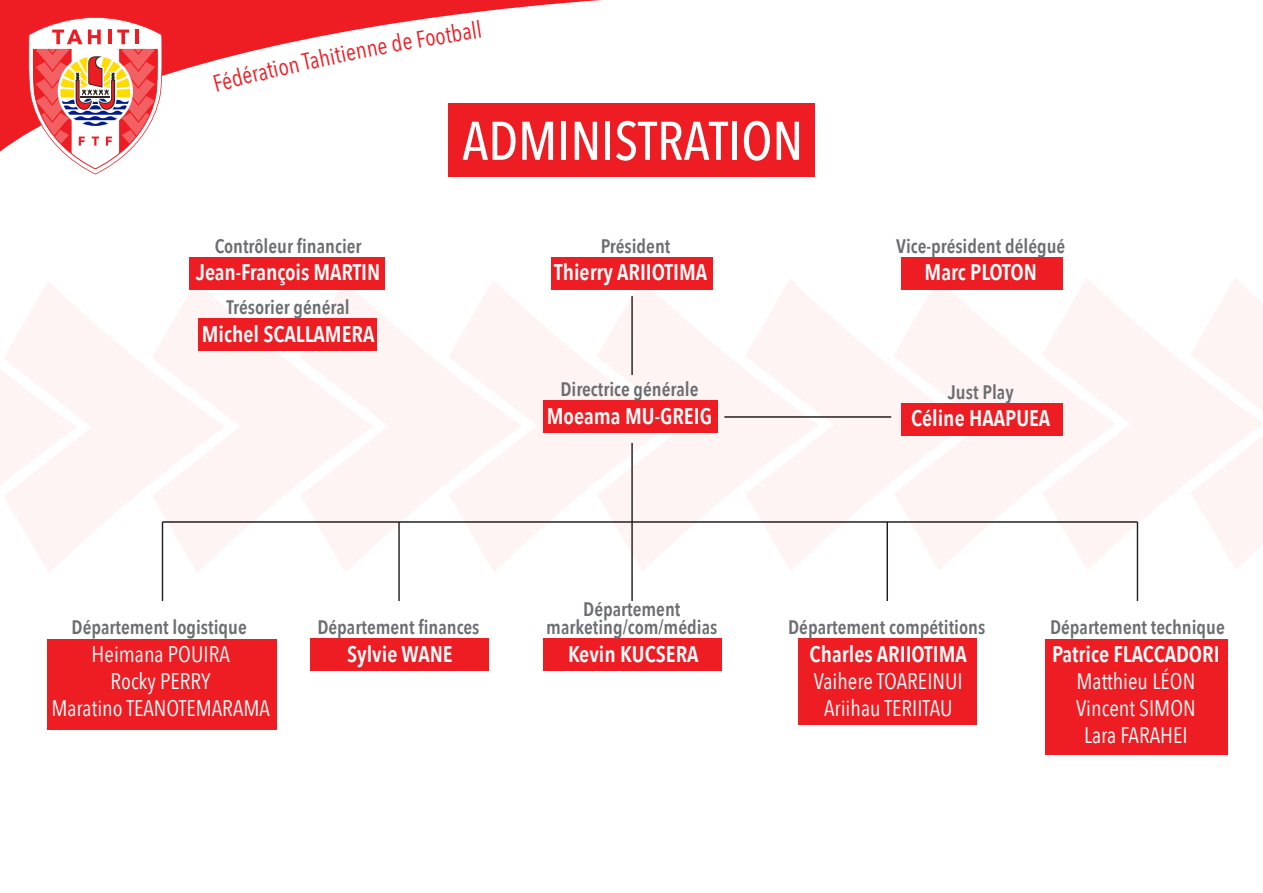
<style>
.page{position:relative;width:1263px;height:893px;background:#fff}
.page>*{position:absolute;margin:0;border:0;box-sizing:border-box;transform-origin:0 0}
.t1{font:500 53.7px "Avenir Next Condensed";color:#fff}
.t2{font:23.55px "Avenir Next Condensed";color:#ee1d23}
.t3{font:600 22.5px "Avenir Next Condensed";color:#fff}
.t4{font:22.5px/27px "Avenir Next Condensed";color:#fff;text-align:center}
.t5{font:600 19.5px/18px "Avenir Next Condensed";color:#6c6d70;text-align:center}
</style>
<div class="page">
<svg style="left:1115px;top:279px;width:148px;height:291px;fill:#fef4f4"></svg>
<svg style="left:901px;top:278px;width:214px;height:291px;fill:#fef4f4"></svg>
<svg style="left:819px;top:279px;width:148px;height:291px;fill:#fef4f4"></svg>
<svg style="left:670px;top:280px;width:149px;height:290px;fill:#fef4f4"></svg>
<svg style="left:522px;top:279px;width:148px;height:292px;fill:#fef4f4"></svg>
<svg style="left:374px;top:281px;width:148px;height:290px;fill:#fef4f4"></svg>
<svg style="left:189px;top:280px;width:185px;height:291px;fill:#fef4f4"></svg>
<svg style="left:77px;top:281px;width:148px;height:292px;fill:#fef4f4"></svg>
<svg style="left:0;top:282px;width:77px;height:290px"></svg>
<svg style="left:0;top:0;width:782px;height:175px"></svg>
<svg style="left:27px;top:17px;width:136px;height:157px"></svg>
<hr style="left:135px;top:30px;width:3px;height:14px;background:#ee1d23">
<div style="left:448px;top:104px;width:366px;height:73px;background:#ee1d23"></div>
<div style="left:552px;top:257px;width:161px;height:32px;background:#ee1d23"></div>
<div style="left:902px;top:257px;width:161px;height:32px;background:#ee1d23"></div>
<div style="left:902px;top:403px;width:161px;height:32px;background:#ee1d23"></div>
<div style="left:190px;top:257px;width:195px;height:32px;background:#ee1d23"></div>
<div style="left:198px;top:319px;width:178px;height:32px;background:#ee1d23"></div>
<div style="left:48px;top:639px;width:229px;height:90px;background:#ee1d23"></div>
<div style="left:543px;top:401px;width:174px;height:32px;background:#ee1d23"></div>
<div style="left:543px;top:639px;width:178px;height:32px;background:#ee1d23"></div>
<div style="left:310px;top:639px;width:178px;height:32px;background:#ee1d23"></div>
<div style="left:798px;top:639px;width:178px;height:86px;background:#ee1d23"></div>
<div style="left:1046px;top:639px;width:182px;height:116px;background:#ee1d23"></div>
<hr style="left:631px;top:296px;width:2px;height:79px;background:#231f20">
<hr style="left:631px;top:443px;width:2px;height:79px;background:#231f20">
<hr style="left:631px;top:522px;width:2px;height:79px;background:#231f20">
<hr style="left:398px;top:522px;width:2px;height:79px;background:#231f20">
<hr style="left:162px;top:522px;width:1px;height:79px;background:#231f20">
<hr style="left:886px;top:522px;width:2px;height:79px;background:#231f20">
<hr style="left:1137px;top:522px;width:1px;height:79px;background:#231f20">
<hr style="left:162px;top:521px;width:975px;height:2px;background:#231f20">
<hr style="left:724px;top:416px;width:167px;height:2px;background:#231f20">
<svg style="left:213px;top:66px;width:47px;height:25px"></svg>
<p class="t2" style="left:299px;top:42px;width:40px;rotate:-12deg">Tahit</p>
<p class="t2" style="left:337px;top:34px;width:49px;rotate:-11deg">ienne</p>
<p class="t2" style="left:388px;top:24px;width:46px;rotate:-10deg">de Fo</p>
<p class="t2" style="left:432px;top:17px;width:48px;rotate:-9deg">otball</p>
<p class="t2" style="left:254px;top:53px;width:43px;rotate:-13deg">ation</p>
<p class="t5" style="left:215px;top:237px;width:148px">Contrôleur financier</p>
<p class="t3" style="left:196px;top:253px;width:186px">Jean-François MARTIN</p>
<p class="t5" style="left:226px;top:298px;width:125px">Trésorier général</p>
<p class="t3" style="left:202px;top:314px;width:174px">Michel SCALLAMERA</p>
<h1 class="t1" style="left:462px;top:108px;width:343px">ADMINISTRATION</h1>
<p class="t5" style="left:601px;top:237px;width:71px">Président</p>
<p class="t3" style="left:554px;top:253px;width:154px">Thierry ARIIOTIMA</p>
<p class="t5" style="left:560px;top:380px;width:140px">Directrice générale</p>
<p class="t3" style="left:547px;top:397px;width:167px">Moeama MU-GREIG</p>
<p class="t5" style="left:896px;top:237px;width:171px">Vice-président délégué</p>
<p class="t3" style="left:924px;top:253px;width:114px">Marc PLOTON</p>
<p class="t5" style="left:948px;top:382px;width:67px">Just Play</p>
<p class="t3" style="left:911px;top:399px;width:141px">Céline HAAPUEA</p>
<p class="t5" style="left:72px;top:618px;width:177px">Département logistique</p>
<p class="t4" style="left:51px;top:639px;width:220px">Heimana POUIRA<br>Rocky PERRY<br>Maratino TEANOTEMARAMA</p>
<p class="t5" style="left:317px;top:618px;width:164px">Département finances</p>
<p class="t3" style="left:347px;top:634px;width:107px">Sylvie WANE</p>
<p class="t5" style="left:546px;top:600px;width:173px">Département marketing/com/médias</p>
<p class="t3" style="left:568px;top:634px;width:132px">Kevin KUCSERA</p>
<p class="t5" style="left:788px;top:618px;width:199px">Département compétitions</p>
<p class="t3" style="left:809px;top:634px;width:159px">Charles ARIIOTIMA</p>
<p class="t4" style="left:814px;top:666px;width:151px">Vaihere TOAREINUI<br>Ariihau TERIITAU</p>
<p class="t5" style="left:1050px;top:618px;width:176px">Département technique</p>
<p class="t3" style="left:1052px;top:634px;width:169px">Patrice FLACCADORI</p>
<p class="t4" style="left:1076px;top:666px;width:121px">Matthieu LÉON<br>Vincent SIMON<br>Lara FARAHEI</p>
</div>
